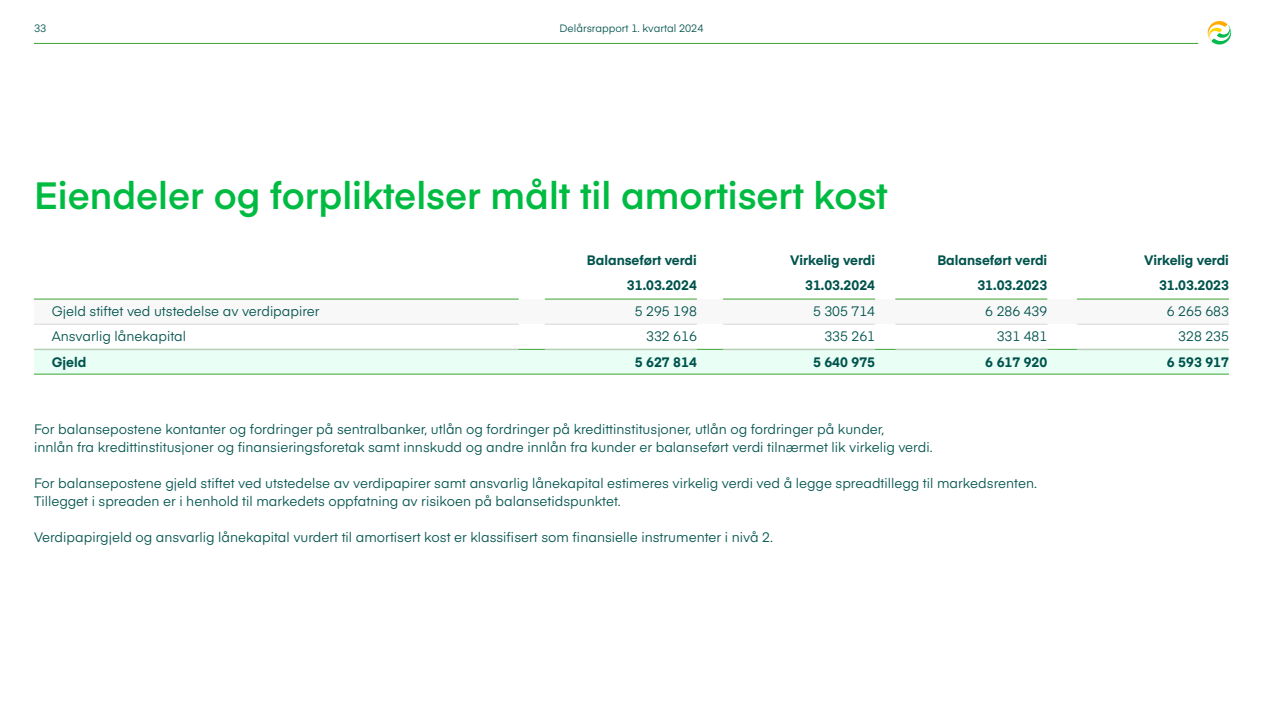
<style>
.page{position:relative;width:1263px;height:711px;background:#fff}
.page>*{position:absolute;margin:0;border:0;box-sizing:border-box;transform-origin:0 0}
.t1{font:600 37.5px "Eina 03";color:#00bb41}
.t2{font:13.5px/25.5px "Eina 03";color:#00534d;text-align:right}
.t3{font:700 13.5px/25.5px "Eina 03";color:#00534d;text-align:right}
.t4{font:10.5px "Eina 03";color:#00534d}
</style>
<div class="page">
<hr style="left:34px;top:43px;width:1164px;height:1px;background:#3ca432">
<svg style="left:1207px;top:21px;width:24px;height:24px"></svg>
<div style="left:34px;top:349px;width:1194px;height:24px;background:#e9fef5"></div>
<div style="left:35px;top:299px;width:1194px;height:25px;background:#f8f8f8"></div>
<hr style="left:34px;top:298px;width:485px;height:1px;background:#3ca432">
<hr style="left:34px;top:373px;width:1195px;height:1px;background:#3ca432">
<hr style="left:34px;top:349px;width:1195px;height:1px;background:#3ca432">
<hr style="left:1077px;top:298px;width:152px;height:1px;background:#3ca432">
<hr style="left:895px;top:298px;width:152px;height:1px;background:#3ca432">
<hr style="left:723px;top:298px;width:152px;height:1px;background:#3ca432">
<hr style="left:545px;top:298px;width:152px;height:1px;background:#3ca432">
<hr style="left:34px;top:324px;width:485px;height:1px;background:#d6d7d7">
<hr style="left:895px;top:324px;width:152px;height:1px;background:#d6d7d7">
<hr style="left:723px;top:324px;width:152px;height:1px;background:#d6d7d7">
<hr style="left:545px;top:324px;width:152px;height:1px;background:#d6d7d7">
<hr style="left:1077px;top:324px;width:152px;height:1px;background:#d6d7d7">
<hr style="left:34px;top:349px;width:485px;height:1px;background:#d6d7d7">
<hr style="left:895px;top:349px;width:152px;height:1px;background:#d6d7d7">
<hr style="left:723px;top:349px;width:152px;height:1px;background:#d6d7d7">
<hr style="left:545px;top:349px;width:152px;height:1px;background:#d6d7d7">
<hr style="left:1077px;top:349px;width:152px;height:1px;background:#d6d7d7">
<p class="t4" style="left:34px;top:20px;width:14px">33</p>
<p class="t4" style="left:559px;top:20px;width:145px">Delårsrapport 1. kvartal 2024</p>
<h1 class="t1" style="left:34px;top:168px;width:855px">Eiendeler og forpliktelser målt til amortisert kost</h1>
<p class="t2" style="left:52px;top:297px;width:269px;text-align:left">Gjeld stiftet ved utstedelse av verdipapirer<br>Ansvarlig lånekapital</p>
<p class="t3" style="left:52px;top:348px;width:36px">Gjeld</p>
<p class="t3" style="left:587px;top:246px;width:111px">Balanseført verdi<br>31.03.2024</p>
<p class="t2" style="left:635px;top:297px;width:64px">5 295 198<br>332 616</p>
<p class="t3" style="left:635px;top:348px;width:64px">5 627 814</p>
<p class="t3" style="left:790px;top:246px;width:86px">Virkelig verdi<br>31.03.2024</p>
<p class="t2" style="left:813px;top:297px;width:64px">5 305 714<br>335 261</p>
<p class="t3" style="left:813px;top:348px;width:64px">5 640 975</p>
<p class="t3" style="left:937px;top:246px;width:111px">Balanseført verdi<br>31.03.2023</p>
<p class="t2" style="left:985px;top:297px;width:64px">6 286 439<br>331 481</p>
<p class="t3" style="left:985px;top:348px;width:64px">6 617 920</p>
<p class="t2" style="left:34px;top:419px;width:900px;line-height:18px;text-align:left">For balansepostene kontanter og fordringer på sentralbanker, utlån og fordringer på kredittinstitusjoner, utlån og fordringer på kunder,<br>innlån fra kredittinstitusjoner og finansieringsforetak samt innskudd og andre innlån fra kunder er balanseført verdi tilnærmet lik virkelig verdi.</p>
<p class="t2" style="left:34px;top:473px;width:1004px;line-height:18px;text-align:left">For balansepostene gjeld stiftet ved utstedelse av verdipapirer samt ansvarlig lånekapital estimeres virkelig verdi ved å legge spreadtillegg til markedsrenten.<br>Tillegget i spreaden er i henhold til markedets oppfatning av risikoen på balansetidspunktet.</p>
<p class="t2" style="left:34px;top:523px;width:740px">Verdipapirgjeld og ansvarlig lånekapital vurdert til amortisert kost er klassifisert som finansielle instrumenter i nivå 2.</p>
<p class="t3" style="left:1144px;top:246px;width:86px">Virkelig verdi<br>31.03.2023</p>
<p class="t2" style="left:1167px;top:297px;width:64px">6 265 683<br>328 235</p>
<p class="t3" style="left:1167px;top:348px;width:64px">6 593 917</p>
</div>
